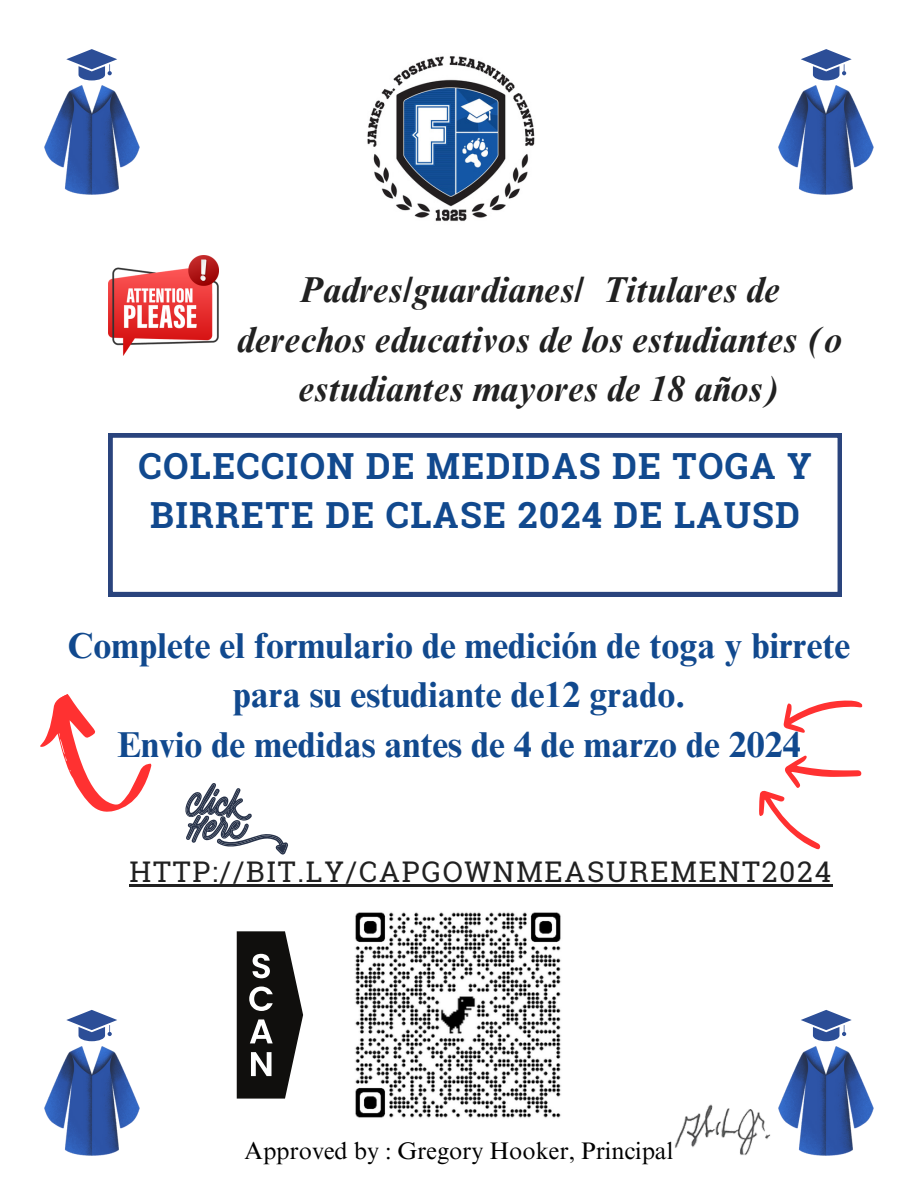
<style>
.page{position:relative;width:918px;height:1188px;background:#fff}
.page>*{position:absolute;margin:0;border:0;box-sizing:border-box;transform-origin:0 0}
.t1{font:700 36px/49.5px "Times NRMT Pro";color:#11498e;text-align:center}
.t2{font:italic 700 36px/49.5px "Times NRMT Pro";color:#212121;text-align:center}
.t3{font:700 36px/49.5px "Roboto Slab";letter-spacing:.035em;color:#11498e;text-align:center}
.t4{font:28.5px "Roboto Slab";letter-spacing:.06em;color:#212121}
.t5{font:24px "Times NRMT Pro";color:#000}
</style>
<div class="page">
<img style="left:367px;top:56px;width:168px;height:166px">
<svg style="left:66px;top:49px;width:51px;height:31px"></svg>
<img style="left:44px;top:85px;width:95px;height:110px">
<img style="left:355px;top:912px;width:206px;height:206px">
<img style="left:108px;top:256px;width:111px;height:100px">
<svg style="left:108px;top:433px;width:734px;height:163px"></svg>
<svg style="left:759px;top:700px;width:104px;height:150px"></svg>
<svg style="left:40px;top:694px;width:112px;height:118px"></svg>
<svg style="left:237px;top:931px;width:66px;height:168px"></svg>
<svg style="left:66px;top:1010px;width:51px;height:31px"></svg>
<img style="left:44px;top:1046px;width:95px;height:110px">
<svg style="left:801px;top:1010px;width:51px;height:31px"></svg>
<img style="left:779px;top:1046px;width:95px;height:110px">
<svg style="left:801px;top:49px;width:51px;height:31px"></svg>
<img style="left:779px;top:85px;width:95px;height:110px">
<svg style="left:185px;top:783px;width:103px;height:72px"></svg>
<img style="left:674px;top:1104px;width:97px;height:51px">
<hr style="left:130px;top:884px;width:703px;height:2px;background:#212121">
<h1 class="t2" style="left:237px;top:270px;width:607px">Padres/guardianes/ Titulares de derechos educativos de los estudiantes (o estudiantes mayores de 18 años)</h1>
<p class="t3" style="left:139px;top:440px;width:675px">COLECCION DE MEDIDAS DE TOGA Y<br>BIRRETE DE CLASE 2024 DE LAUSD</p>
<p class="t1" style="left:68px;top:625px;width:784px">Complete el formulario de medición de toga y birrete para su estudiante de12 grado.<br>Envio de medidas antes de 4 de marzo de 2024</p>
<h2 class="t4" style="left:130px;top:852px;width:703px">HTTP://BIT.LY/CAPGOWNMEASUREMENT2024</h2>
<h2 class="t5" style="left:245px;top:1142px;width:430px">Approved by : Gregory Hooker, Principal</h2>
</div>
